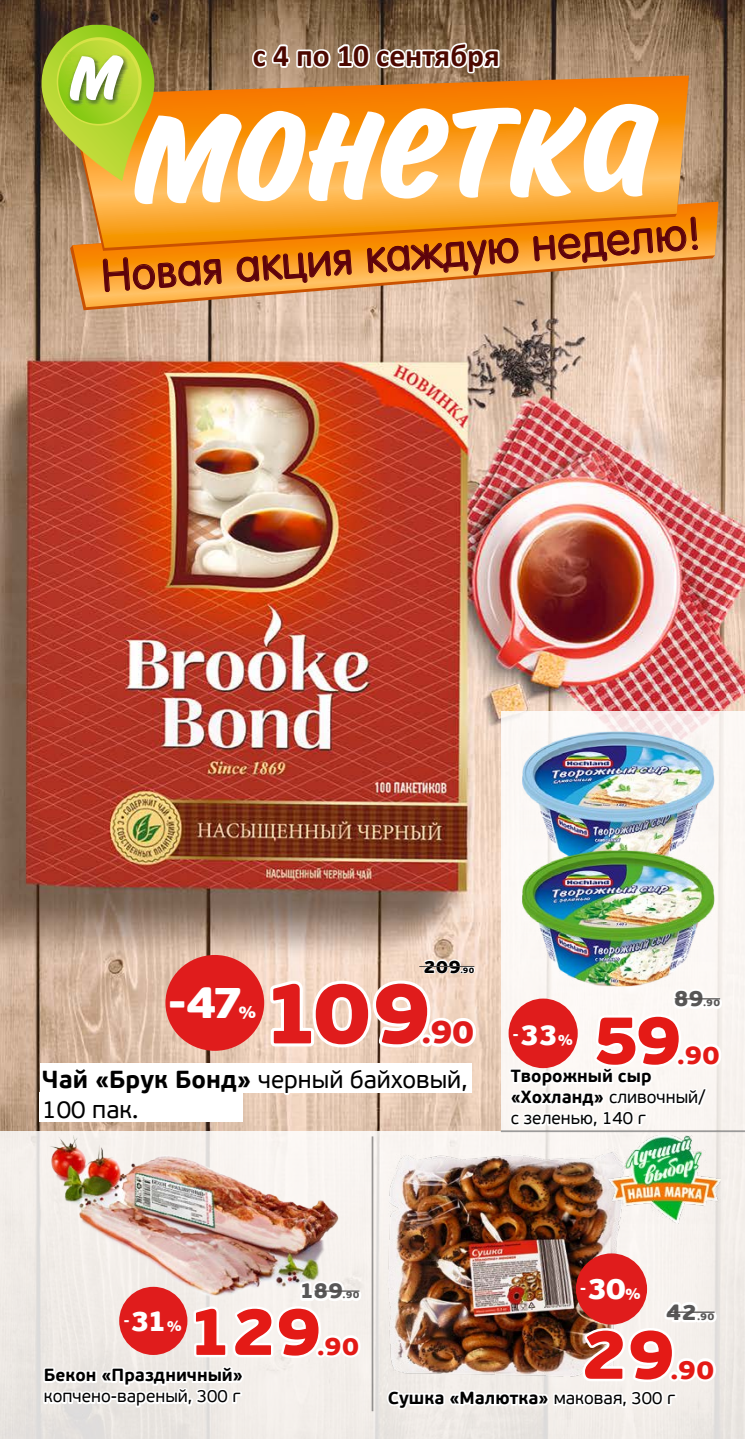
<style>
.page{position:relative;width:745px;height:1439px;background:#fff}
.page>*{position:absolute;margin:0;border:0;box-sizing:border-box;transform-origin:0 0}
.t1{font:900 86.98px "PF Beau Sans Pro";color:#e01c1c}
.t2{font:900 70.17px "PF Beau Sans Pro";color:#e41a16}
.t3{font:900 68.77px "PF Beau Sans Pro";color:#e41a16}
.t4{font:900 67.38px "PF Beau Sans Pro";color:#e41a16}
.t5{font:900 44.62px "PF Beau Sans Pro";color:#fff}
.t6{font:43.75px "A Futura Round";color:#5e030b}
.t7{font:900 32.55px "PF Beau Sans Pro";color:#e01c1c}
.t8{font:700 31.5px "Calibri";color:#4c0800}
.t9{font:900 26.43px "PF Beau Sans Pro";color:#e41a16}
.t10{font:900 25.72px "PF Beau Sans Pro";color:#e41a16}
.t11{font:900 25.2px "PF Beau Sans Pro";color:#e41a16}
.t12{font:24.5px/29.4px "PF Beau Sans Pro";color:#000}
.t13{font:900 22.57px "PF Beau Sans Pro";color:#585757}
.t14{font:900 22.05px "PF Beau Sans Pro";color:#585757}
.t15{font:900 21.7px "PF Beau Sans Pro";color:#585757}
.t16{font:900 17.85px "PF Beau Sans Pro";color:#000}
.t17{font:17.5px/21px "PF Beau Sans Pro";color:#000}
.t18{font:700 17.5px "PF Beau Sans Pro";color:#000}
.t19{font:900 16.8px "PF Beau Sans Pro";color:#fff}
.t20{font:900 15.05px "PF Beau Sans Pro";color:#fff}
.t21{font:900 14.7px "PF Beau Sans Pro";color:#fff}
.t22{font:900 14.35px "PF Beau Sans Pro";color:#fff}
.t23{font:900 9.97px "PF Beau Sans Pro";color:#585757}
.t24{font:900 9.8px "PF Beau Sans Pro";color:#585757}
.t25{font:900 9.62px "PF Beau Sans Pro";color:#585757}
.t26{font:900 8.05px "PF Beau Sans Pro";color:#000}
.s1{font-weight:700}
.s2{font-size:29.4px}
.s3{font-size:28.88px}
.s4{font-size:30.1px}
.s5{font-weight:400}
</style>
<div class="page">
<img style="left:0;top:0;width:744px;height:1131px">
<div style="left:0;top:1131px;width:744px;height:308px;background:linear-gradient(to bottom,#f5f1ec,#e6e2de)"></div>
<svg style="left:697px;top:202px;width:21px;height:105px;background:#e29f56"></svg>
<svg style="left:500px;top:711px;width:244px;height:419px;fill:#fbf7f3"></svg>
<svg style="left:41px;top:25px;width:656px;height:283px"></svg>
<img style="left:40px;top:954px;width:685px;height:485px">
<hr style="left:371px;top:1136px;width:2px;height:275px;background:#000">
<hr style="left:500px;top:1130px;width:244px;height:2px;background:#000">
<img style="left:508px;top:719px;width:211px;height:119px">
<img style="left:508px;top:838px;width:211px;height:160px">
<h3 class="t8" style="left:252px;top:35px;width:248px">с 4 по 10 сентября</h3>
<h3 class="t6" style="left:100px;top:259px;width:601px;rotate:-4deg">Новая акция каждую неделю!</h3>
<h3 class="t5" style="left:167px;top:973px;width:78px">-47</h3>
<p class="t19" style="left:239px;top:1000px;width:19px">%</p>
<p class="t16" style="left:423px;top:955px;width:39px">209</p>
<p class="t26" style="left:460px;top:964px;width:15px">.90</p>
<h1 class="t1" style="left:261px;top:956px;width:172px">109</h1>
<h3 class="t7" style="left:421px;top:1011px;width:55px">.90</h3>
<h3 class="t12" style="left:42px;top:1065px;width:426px"><span class="s1">Чай «Брук Бонд»</span> черный байховый,<br>100 пак.</h3>
<p class="t21" style="left:512px;top:1027px;width:62px">-<span class="s2">33</span>%</p>
<p class="t14" style="left:673px;top:984px;width:32px">89</p>
<p class="t24" style="left:702px;top:996px;width:19px">.90</p>
<h3 class="t3" style="left:592px;top:995px;width:91px">59</h3>
<h3 class="t10" style="left:676px;top:1038px;width:45px">.90</h3>
<p class="t17" style="left:510px;top:1066px;width:196px"><span class="s1">Творожный сыр «Хохланд»</span> сливочный/ с зеленью, 140 г</p>
<p class="t22" style="left:123px;top:1314px;width:60px">-<span class="s3">31</span>%</p>
<p class="t15" style="left:299px;top:1276px;width:45px">189</p>
<p class="t25" style="left:342px;top:1289px;width:18px">.90</p>
<h3 class="t4" style="left:187px;top:1287px;width:137px">129</h3>
<h3 class="t11" style="left:316px;top:1329px;width:44px">.90</h3>
<p class="t18" style="left:44px;top:1364px;width:200px">Бекон «Праздничный»</p>
<p class="t17" style="left:44px;top:1386px;width:198px">копчено-вареный, 300 г</p>
<p class="t20" style="left:579px;top:1281px;width:62px">-<span class="s4">30</span>%</p>
<p class="t13" style="left:665px;top:1297px;width:33px">42</p>
<p class="t23" style="left:696px;top:1310px;width:19px">.90</p>
<h2 class="t2" style="left:579px;top:1308px;width:98px">29</h2>
<h3 class="t9" style="left:669px;top:1352px;width:46px">.90</h3>
<p class="t18" style="left:387px;top:1387px;width:289px">Сушка «Малютка» <span class="s5">маковая, 300 г</span></p>
</div>
